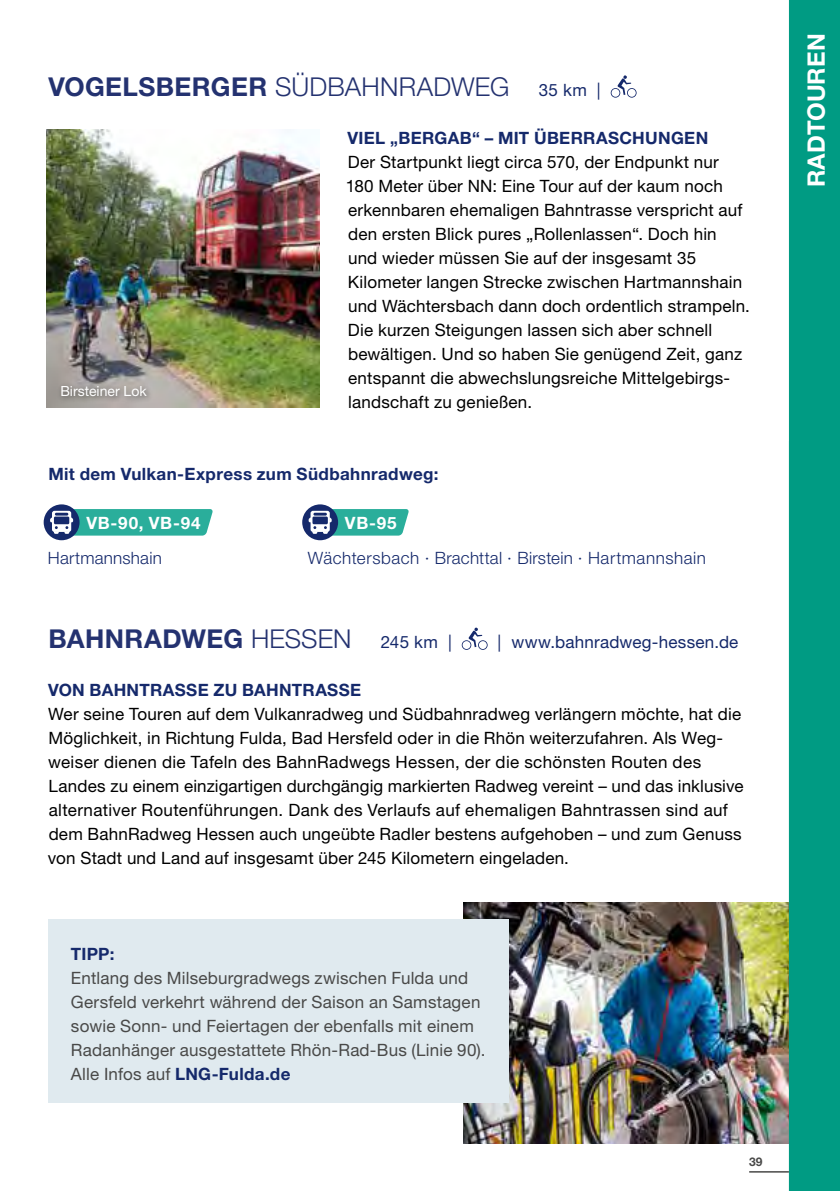
<style>
.page{position:relative;width:840px;height:1191px;background:#fff}
.page>*{position:absolute;margin:0;border:0;box-sizing:border-box;transform-origin:0 0}
.t1{font:300 26px "Helvetica Neue LT Std";letter-spacing:.01em;color:#243270}
.t2{font:700 26px "Helvetica Neue LT Std";letter-spacing:.015em;color:#243270}
.t3{font:700 24px "Helvetica Neue LT Std";color:#fff}
.t4{font:17px/24px "Helvetica Neue LT Std";letter-spacing:.01em;color:#000}
.t5{font:17px/24px "Helvetica Neue LT Std";letter-spacing:.01em;color:#494948}
.t6{font:700 17px "Helvetica Neue LT Std";letter-spacing:.02em;color:#15296b}
.t7{font:300 17px "Helvetica Neue LT Std";letter-spacing:.015em;color:#15296b}
.t8{font:17px "Helvetica Neue LT Std";letter-spacing:.015em;color:#15296b}
.t9{font:700 17px "Helvetica Neue LT Std";letter-spacing:.045em;color:#fff}
.t10{font:14px "Helvetica Neue LT Std";color:#fff}
.t11{font:700 12px "Helvetica Neue LT Std";color:#494948}
.s1{font-weight:700}
.s2{font-weight:400;font-size:17px;color:#15296b}
.s3{font-weight:300}
.s4{font-weight:700;color:#15296b}
</style>
<div class="page">
<img style="left:47px;top:129px;width:272px;height:279px">
<img style="left:463px;top:902px;width:325px;height:241px">
<svg style="left:610px;top:75px;width:26px;height:23px"></svg>
<div style="left:57px;top:382px;width:97px;height:22px;background:#000;opacity:.5"></div>
<svg style="left:461px;top:627px;width:26px;height:23px"></svg>
<div style="left:44px;top:504px;width:35px;height:36px;background:#15296b;border-radius:50%"></div>
<svg style="left:50px;top:509px;width:163px;height:26px;background:#39a69e"></svg>
<div style="left:302px;top:504px;width:36px;height:36px;background:#15296b;border-radius:50%"></div>
<svg style="left:308px;top:509px;width:101px;height:26px"></svg>
<div style="left:788px;top:0;width:51px;height:1191px;background:#009b83"></div>
<hr style="left:748px;top:1171px;width:40px;height:1px;background:#494948">
<div style="left:48px;top:918px;width:460px;height:184px;background:#e0eaef"></div>
<h1 class="t1" style="left:48px;top:70px;width:553px"><span class="s1">VOGELSBERGER</span> SÜDBAHNRADWEG <span class="s2">35 km |</span></h1>
<p class="t10" style="left:60px;top:382px;width:88px">Birsteiner Lok</p>
<p class="t6" style="left:347px;top:127px;width:362px">VIEL „BERGAB“ – MIT ÜBERRASCHUNGEN</p>
<p class="t4" style="left:345px;top:149px;width:405px">Der Startpunkt liegt circa 570, der Endpunkt nur<br>180 Meter über NN: Eine Tour auf der kaum noch erkennbaren ehemaligen Bahntrasse verspricht auf den ersten Blick pures „Rollenlassen“. Doch hin<br>und wieder müssen Sie auf der insgesamt 35<br>Kilometer langen Strecke zwischen Hartmannshain und Wächtersbach dann doch ordentlich strampeln.<br>Die kurzen Steigungen lassen sich aber schnell bewältigen. Und so haben Sie genügend Zeit, ganz entspannt die abwechslungsreiche Mittelgebirgs&shy;landschaft zu genießen.</p>
<p class="t6" style="left:48px;top:463px;width:391px">Mit dem Vulkan-Express zum Südbahnradweg:</p>
<p class="t9" style="left:86px;top:512px;width:116px">VB-90, VB-94</p>
<p class="t9" style="left:345px;top:512px;width:53px">VB-95</p>
<p class="t7" style="left:308px;top:547px;width:399px">Wächtersbach · Brachttal · Birstein · Hartmannshain</p>
<p class="t7" style="left:48px;top:547px;width:115px">Hartmannshain</p>
<h1 class="t2" style="left:48px;top:622px;width:404px">BAHNRADWEG <span class="s3">HESSEN</span> <span class="s2">245 km |</span></h1>
<p class="t8" style="left:497px;top:631px;width:242px">| www.bahnradweg-hessen.de</p>
<p class="t6" style="left:48px;top:679px;width:314px">VON BAHNTRASSE ZU BAHNTRASSE</p>
<p class="t4" style="left:48px;top:701px;width:696px">Wer seine Touren auf dem Vulkanradweg und Südbahnradweg verlängern möchte, hat die Möglichkeit, in Richtung Fulda, Bad Hersfeld oder in die Rhön weiterzufahren. Als Weg&shy;weiser dienen die Tafeln des BahnRadwegs Hessen, der die schönsten Routen des Landes zu einem einzigartigen durchgängig markierten Radweg vereint – und das inklusive alternativer Routenführungen. Dank des Verlaufs auf ehemaligen Bahntrassen sind auf dem BahnRadweg Hessen auch ungeübte Radler bestens aufgehoben – und zum Genuss von Stadt und Land auf insgesamt über 245 Kilometern eingeladen.</p>
<p class="t6" style="left:71px;top:943px;width:45px">TIPP:</p>
<p class="t5" style="left:71px;top:965px;width:416px">Entlang des Milseburgradwegs zwischen Fulda und Gersfeld verkehrt während der Saison an Samstagen sowie Sonn- und Feiertagen der ebenfalls mit einem Radanhänger ausgestattete Rhön-Rad-Bus (Linie 90).<br>Alle Infos auf <span class="s4">LNG-Fulda.de</span></p>
<p class="t11" style="left:748px;top:1153px;width:15px">39</p>
<h2 class="t3" style="left:801px;top:187px;width:155px;rotate:-90deg">RADTOUREN</h2>
</div>
